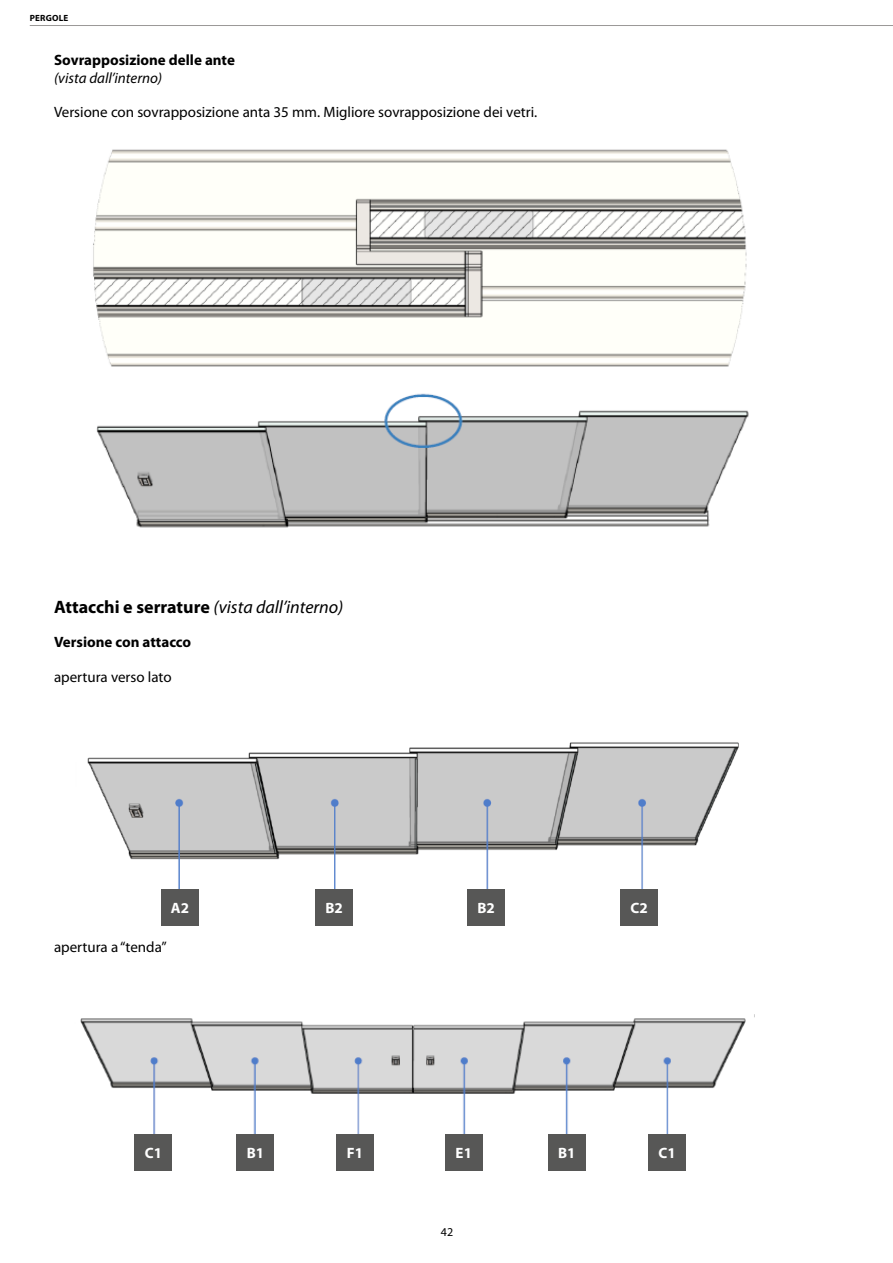
<style>
.page{position:relative;width:893px;height:1263px;background:#fff}
.page>*{position:absolute;margin:0;border:0;box-sizing:border-box;transform-origin:0 0}
.t1{font:italic 18px "Myriad Pro";color:#000}
.t2{font:15px "Myriad Pro";color:#000}
.t3{font:700 15px "Myriad Pro";color:#000}
.t4{font:700 15px "Myriad Pro";color:#fff}
.t5{font:italic 15px "Myriad Pro";color:#000}
.t6{font:12px "Myriad Pro";color:#000}
.t7{font:700 9px "Myriad Pro";letter-spacing:.02em;color:#000}
.s1{font-weight:700;font-style:normal}
</style>
<div class="page">
<hr style="left:30px;top:25px;width:863px;height:1px;background:#9b9998">
<img style="left:93px;top:149px;width:656px;height:379px">
<img style="left:87px;top:742px;width:652px;height:184px">
<img style="left:80px;top:1014px;width:675px;height:157px">
<div style="left:161px;top:889px;width:38px;height:36px;background:#575756"></div>
<div style="left:135px;top:1134px;width:37px;height:37px;background:#575756"></div>
<div style="left:648px;top:1134px;width:38px;height:37px;background:#575756"></div>
<div style="left:315px;top:889px;width:38px;height:36px;background:#575756"></div>
<div style="left:237px;top:1134px;width:37px;height:37px;background:#575756"></div>
<div style="left:548px;top:1134px;width:37px;height:37px;background:#575756"></div>
<div style="left:468px;top:889px;width:37px;height:36px;background:#575756"></div>
<div style="left:336px;top:1134px;width:38px;height:37px;background:#575756"></div>
<div style="left:621px;top:889px;width:37px;height:36px;background:#575756"></div>
<div style="left:445px;top:1134px;width:37px;height:37px;background:#575756"></div>
<p class="t7" style="left:30px;top:12px;width:40px">PERGOLE</p>
<p class="t3" style="left:54px;top:50px;width:182px">Sovrapposizione delle ante</p>
<p class="t5" style="left:54px;top:68px;width:110px">(vista dall’interno)</p>
<p class="t2" style="left:54px;top:103px;width:485px">Versione con sovrapposizione anta 35 mm. Migliore sovrapposizione dei vetri.</p>
<p class="t1" style="left:54px;top:596px;width:291px"><span class="s1">Attacchi e serrature</span> (vista dall’interno)</p>
<p class="t3" style="left:54px;top:633px;width:139px">Versione con attacco</p>
<p class="t2" style="left:54px;top:668px;width:119px">apertura verso lato</p>
<p class="t4" style="left:171px;top:898px;width:20px">A2</p>
<p class="t2" style="left:54px;top:938px;width:114px">apertura a “tenda”</p>
<p class="t4" style="left:325px;top:898px;width:19px">B2</p>
<p class="t4" style="left:477px;top:898px;width:19px">B2</p>
<p class="t4" style="left:631px;top:898px;width:19px">C2</p>
<p class="t4" style="left:145px;top:1143px;width:19px">C1</p>
<p class="t4" style="left:658px;top:1143px;width:19px">C1</p>
<p class="t4" style="left:247px;top:1143px;width:19px">B1</p>
<p class="t4" style="left:558px;top:1143px;width:19px">B1</p>
<p class="t4" style="left:347px;top:1143px;width:18px">F1</p>
<p class="t4" style="left:456px;top:1143px;width:18px">E1</p>
<p class="t6" style="left:441px;top:1225px;width:14px">42</p>
</div>
